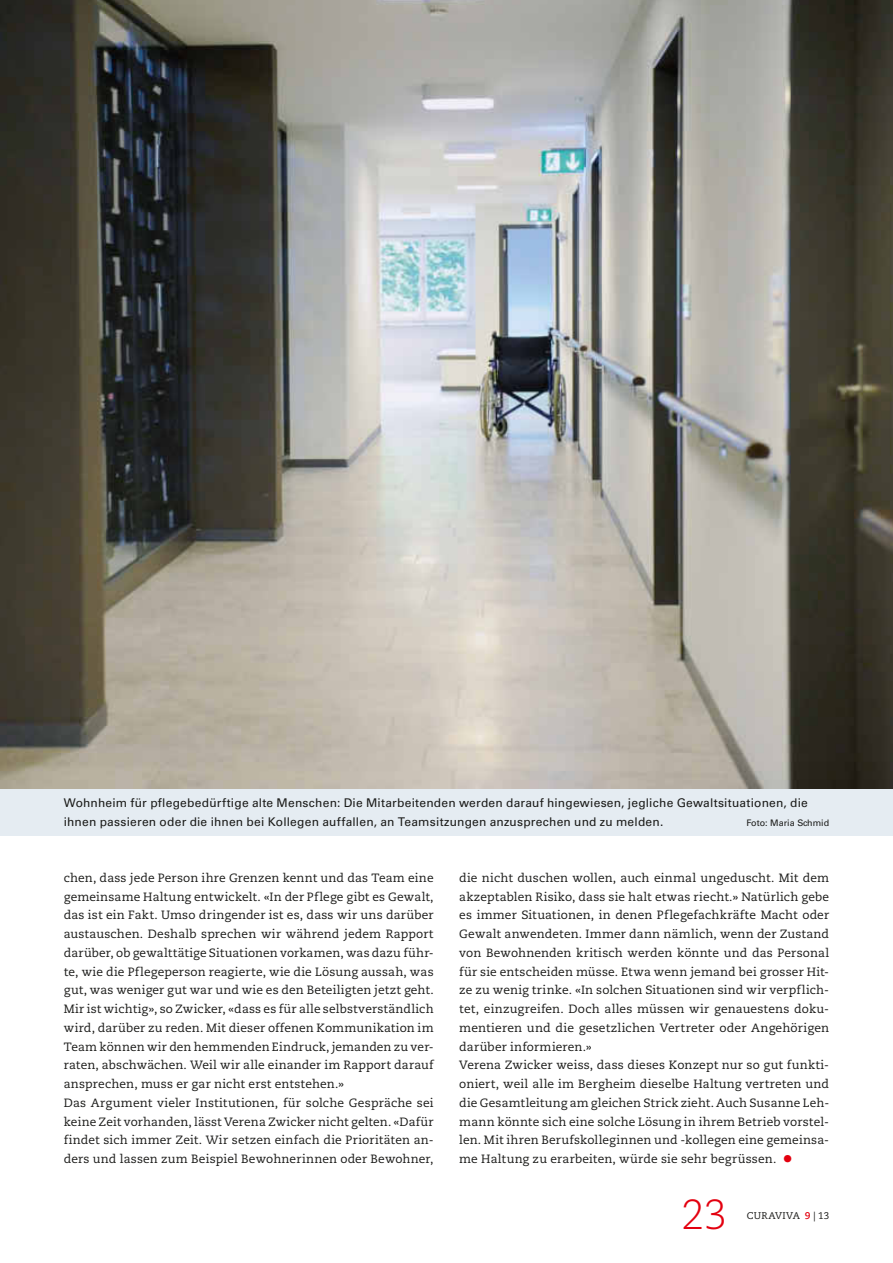
<style>
.page{position:relative;width:893px;height:1263px;background:#fff}
.page>*{position:absolute;margin:0;border:0;box-sizing:border-box;transform-origin:0 0}
.t1{font:300 42px "Caecilia LT Std";color:#e3000f}
.t2{font:12px/18.8px "Caecilia LT Std";letter-spacing:.01em;color:#1a1a18}
.t3{font:12px/18.8px "Univers LT Std";letter-spacing:.015em;color:#1a1a18}
.t4{font:9.75px "Caecilia LT Std";letter-spacing:.035em;color:#1a1a18}
.t5{font:9px "Univers LT Std";color:#1a1a18}
.s1{font-size:21px;color:#e3000f}
.s2{font-weight:700;color:#e3000f}
</style>
<div class="page">
<div style="left:0;top:788px;width:893px;height:48px;background:#e5ecf2"></div>
<img style="left:0;top:0;width:893px;height:788px">
<p class="t3" style="left:64px;top:793px;width:746px">Wohnheim für pflegebedürftige alte Menschen: Die Mitarbeitenden werden darauf hingewiesen, jegliche Gewaltsituationen, die ihnen passieren oder die ihnen bei Kollegen auffallen, an Teamsitzungen anzusprechen und zu melden.</p>
<p class="t5" style="left:746px;top:817px;width:84px">Foto: Maria Schmid</p>
<p class="t2" style="left:64px;top:869px;width:371px">chen, dass jede Person ihre Grenzen kennt und das Team eine gemeinsame Haltung entwickelt. «In der Pflege gibt es Gewalt, das ist ein Fakt. Umso dringender ist es, dass wir uns darüber austauschen. Deshalb sprechen wir während jedem Rapport darüber, ob gewalttätige Situationen vorkamen, was dazu führ&shy;te, wie die Pflegeperson reagierte, wie die Lösung aussah, was gut, was weniger gut war und wie es den Beteiligten jetzt geht.<br>Mir ist wichtig», so Zwicker, «dass es für alle selbstverständlich wird, darüber zu reden. Mit dieser offenen Kommunikation im Team können wir den hemmenden Eindruck, jemanden zu ver&shy;raten, abschwächen. Weil wir alle einander im Rapport darauf ansprechen, muss er gar nicht erst entstehen.»<br>Das Argument vieler Institutionen, für solche Gespräche sei keine Zeit vorhanden, lässt Verena Zwicker nicht gelten. «Dafür findet sich immer Zeit. Wir setzen einfach die Prioritäten an&shy;ders und lassen zum Beispiel Bewohnerinnen oder Bewohner,</p>
<p class="t2" style="left:459px;top:869px;width:371px">die nicht duschen wollen, auch einmal ungeduscht. Mit dem akzeptablen Risiko, dass sie halt etwas riecht.» Natürlich gebe es immer Situationen, in denen Pflegefachkräfte Macht oder Gewalt anwendeten. Immer dann nämlich, wenn der Zustand von Bewohnenden kritisch werden könnte und das Personal für sie entscheiden müsse. Etwa wenn jemand bei grosser Hit&shy;ze zu wenig trinke. «In solchen Situationen sind wir verpflich&shy;tet, einzugreifen. Doch alles müssen wir genauestens doku&shy;mentieren und die gesetzlichen Vertreter oder Angehörigen darüber informieren.»<br>Verena Zwicker weiss, dass dieses Konzept nur so gut funkti&shy;oniert, weil alle im Bergheim dieselbe Haltung vertreten und die Gesamtleitung am gleichen Strick zieht. Auch Susanne Leh&shy;mann könnte sich eine solche Lösung in ihrem Betrieb vorstel&shy;len. Mit ihren Berufskolleginnen und -kollegen eine gemeinsa&shy;me Haltung zu erarbeiten, würde sie sehr begrüssen. <span class="s1">•</span></p>
<h1 class="t1" style="left:681px;top:1191px;width:47px">23</h1>
<p class="t4" style="left:747px;top:1210px;width:84px">CURAVIVA <span class="s2">9</span> | 13</p>
</div>
